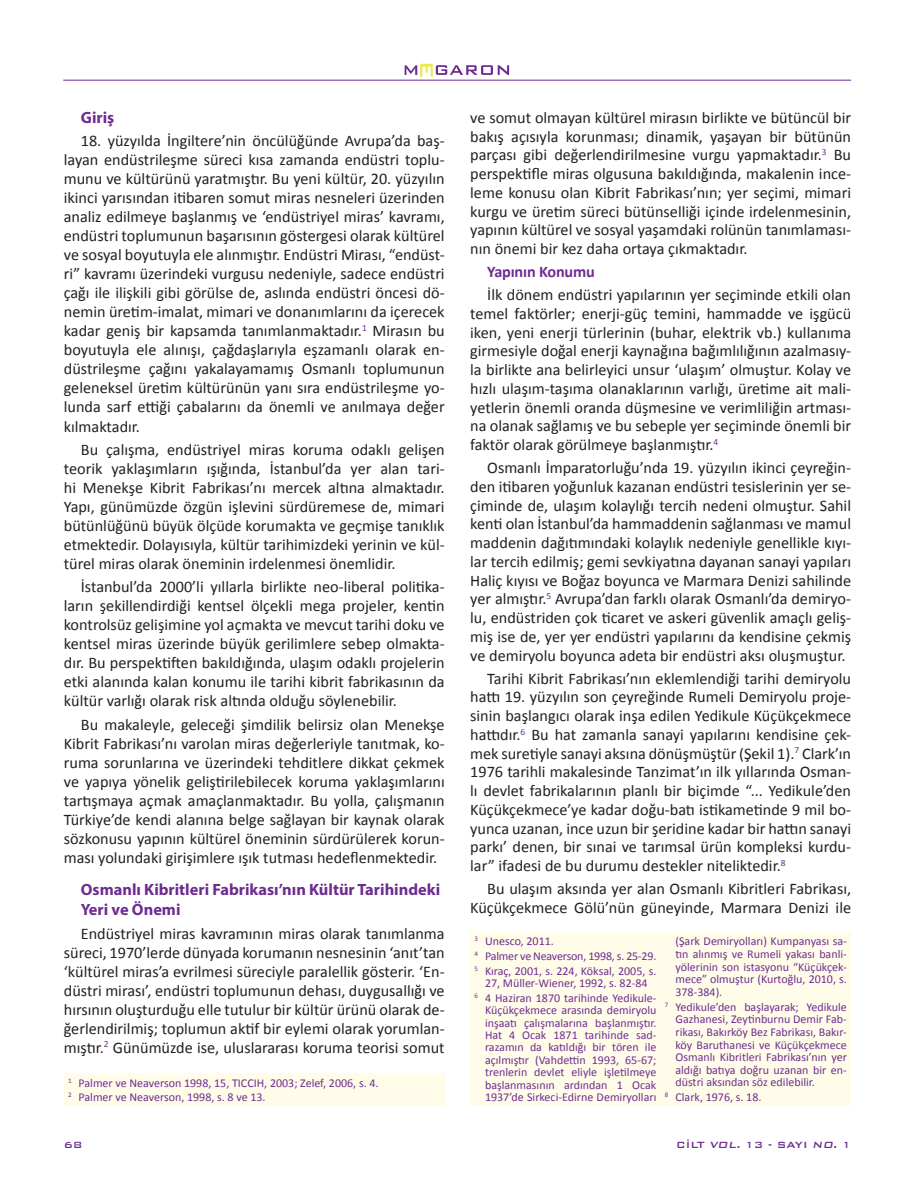
<style>
.page{position:relative;width:915px;height:1191px;background:#fff}
.page>*{position:absolute;margin:0;border:0;box-sizing:border-box;transform-origin:0 0}
._01__Megaron_Yazi_Ba{font:700 16.35px/20px "Myriad Pro";color:#6e2c91}
._02__Megaron_Yazi_Me{font:16.2px/19px "Calibri";color:#231f20;text-align:justify}
._02__Megaron_Yazi_Me-2{font:700 16.2px "Calibri";letter-spacing:-.01em;color:#6e2c91}
._02__Megaron_Yazi_Me-3{font:12px/12.6px "Calibri";color:#6e2c91;text-align:justify}
.t1{font:500 12px "Bank Gothic BT";color:#6e2c91}
.s1{font-style:italic}
</style>
<div class="page">
<svg style="left:404px;top:64px;width:105px;height:13px"></svg>
<hr style="left:63px;top:80px;width:787px;height:1px;background:#6e2c91">
<div style="left:64px;top:1073px;width:380px;height:32px;background:#fffde9"></div>
<div style="left:470px;top:932px;width:190px;height:173px;background:#fffde9"></div>
<div style="left:660px;top:932px;width:190px;height:173px;background:#fffde9"></div>
<p class="_01__Megaron_Yazi_Ba" style="left:81px;top:107px;width:35px">Giriş</p>
<p class="_02__Megaron_Yazi_Me" style="left:64px;top:130px;width:382px;text-indent:17px">18. yüzyılda İngiltere’nin öncülüğünde Avrupa’da baş&shy;layan endüstrileşme süreci kısa zamanda endüstri toplu&shy;munu ve kültürünü yaratmıştır. Bu yeni kültür, 20. yüzyılın ikinci yarısından itibaren somut miras nesneleri üzerinden analiz edilmeye başlanmış ve ‘endüstriyel miras’ kavramı, endüstri toplumunun başarısının göstergesi olarak kültürel ve sosyal boyutuyla ele alınmıştır. Endüstri Mirası, “endüst&shy;ri” kavramı üzerindeki vurgusu nedeniyle, sadece endüstri çağı ile ilişkili gibi görülse de, aslında endüstri öncesi dö&shy;nemin üretim-imalat, mimari ve donanımlarını da içerecek kadar geniş bir kapsamda tanımlanmaktadır.<sup>1</sup> Mirasın bu boyutuyla ele alınışı, çağdaşlarıyla eşzamanlı olarak en&shy;düstrileşme çağını yakalayamamış Osmanlı toplumunun geleneksel üretim kültürünün yanı sıra endüstrileşme yo&shy;lunda sarf ettiği çabalarını da önemli ve anılmaya değer kılmaktadır.</p>
<p class="_02__Megaron_Yazi_Me" style="left:64px;top:439px;width:382px;text-indent:17px">Bu çalışma, endüstriyel miras koruma odaklı gelişen teorik yaklaşımların ışığında, İstanbul’da yer alan tari&shy;hi Menekşe Kibrit Fabrikası’nı mercek altına almaktadır.<br>Yapı, günümüzde özgün işlevini sürdüremese de, mimari bütünlüğünü büyük ölçüde korumakta ve geçmişe tanıklık etmektedir. Dolayısıyla, kültür tarihimizdeki yerinin ve kül&shy;türel miras olarak öneminin irdelenmesi önemlidir.</p>
<p class="_02__Megaron_Yazi_Me" style="left:64px;top:576px;width:382px;text-indent:17px">İstanbul’da 2000’li yıllarla birlikte neo-liberal politika&shy;ların şekillendirdiği kentsel ölçekli mega projeler, kentin kontrolsüz gelişimine yol açmakta ve mevcut tarihi doku ve kentsel miras üzerinde büyük gerilimlere sebep olmakta&shy;dır. Bu perspektiften bakıldığında, ulaşım odaklı projelerin etki alanında kalan konumu ile tarihi kibrit fabrikasının da kültür varlığı olarak risk altında olduğu söylenebilir.</p>
<p class="_02__Megaron_Yazi_Me" style="left:64px;top:714px;width:382px;text-indent:17px">Bu makaleyle, geleceği şimdilik belirsiz olan Menekşe Kibrit Fabrikası’nı varolan miras değerleriyle tanıtmak, ko&shy;ruma sorunlarına ve üzerindeki tehditlere dikkat çekmek ve yapıya yönelik geliştirilebilecek koruma yaklaşımlarını tartışmaya açmak amaçlanmaktadır. Bu yolla, çalışmanın Türkiye’de kendi alanına belge sağlayan bir kaynak olarak sözkonusu yapının kültürel öneminin sürdürülerek korun&shy;ması yolundaki girişimlere ışık tutması hedeflenmektedir.</p>
<p class="_01__Megaron_Yazi_Ba" style="left:81px;top:879px;width:361px">Osmanlı Kibritleri Fabrikası’nın Kültür Tarihindeki<br>Yeri ve Önemi</p>
<p class="_02__Megaron_Yazi_Me" style="left:64px;top:923px;width:382px;text-indent:17px">Endüstriyel miras kavramının miras olarak tanımlanma süreci, 1970’lerde dünyada korumanın nesnesinin ‘anıt’tan ‘kültürel miras’a evrilmesi süreciyle paralellik gösterir. ‘En&shy;düstri mirası’, endüstri toplumunun dehası, duygusallığı ve hırsının oluşturduğu elle tutulur bir kültür ürünü olarak de&shy;ğerlendirilmiş; toplumun aktif bir eylemi olarak yorumlan&shy;mıştır.<sup>2</sup> Günümüzde ise, uluslararası koruma teorisi somut</p>
<p class="_02__Megaron_Yazi_Me-3" style="left:68px;top:1075px;width:312px"><sup>1</sup> Palmer ve Neaverson 1998, 15, TICCIH, 2003; Zelef, 2006, s. 4.</p>
<p class="_02__Megaron_Yazi_Me-3" style="left:68px;top:1090px;width:199px"><sup>2</sup> Palmer ve Neaverson, 1998, s. 8 ve 13.</p>
<p class="_02__Megaron_Yazi_Me" style="left:470px;top:107px;width:382px">ve somut olmayan kültürel mirasın birlikte ve bütüncül bir bakış açısıyla korunması; dinamik, yaşayan bir bütünün parçası gibi değerlendirilmesine vurgu yapmaktadır.<sup>3</sup> Bu perspektifle miras olgusuna bakıldığında, makalenin ince&shy;leme konusu olan Kibrit Fabrikası’nın; yer seçimi, mimari kurgu ve üretim süreci bütünselliği içinde irdelenmesinin, yapının kültürel ve sosyal yaşamdaki rolünün tanımlaması&shy;nın önemi bir kez daha ortaya çıkmaktadır.</p>
<p class="_02__Megaron_Yazi_Me-2" style="left:487px;top:261px;width:109px">Yapının Konumu</p>
<p class="_02__Megaron_Yazi_Me" style="left:470px;top:284px;width:382px;text-indent:17px">İlk dönem endüstri yapılarının yer seçiminde etkili olan temel faktörler; enerji-güç temini, hammadde ve işgücü iken, yeni enerji türlerinin (buhar, elektrik vb.) kullanıma girmesiyle doğal enerji kaynağına bağımlılığının azalmasıy&shy;la birlikte ana belirleyici unsur ‘ulaşım’ olmuştur. Kolay ve hızlı ulaşım-taşıma olanaklarının varlığı, üretime ait mali&shy;yetlerin önemli oranda düşmesine ve verimliliğin artması&shy;na olanak sağlamış ve bu sebeple yer seçiminde önemli bir faktör olarak görülmeye başlanmıştır.<sup>4</sup></p>
<p class="_02__Megaron_Yazi_Me" style="left:470px;top:457px;width:382px;text-indent:17px">Osmanlı İmparatorluğu’nda 19. yüzyılın ikinci çeyreğin&shy;den itibaren yoğunluk kazanan endüstri tesislerinin yer se&shy;çiminde de, ulaşım kolaylığı tercih nedeni olmuştur. Sahil kenti olan İstanbul’da hammaddenin sağlanması ve mamul maddenin dağıtımındaki kolaylık nedeniyle genellikle kıyı&shy;lar tercih edilmiş; gemi sevkiyatına dayanan sanayi yapıları Haliç kıyısı ve Boğaz boyunca ve Marmara Denizi sahilinde yer almıştır.<sup>5</sup> Avrupa’dan farklı olarak Osmanlı’da demiryo&shy;lu, endüstriden çok ticaret ve askeri güvenlik amaçlı geliş&shy;miş ise de, yer yer endüstri yapılarını da kendisine çekmiş ve demiryolu boyunca adeta bir endüstri aksı oluşmuştur.</p>
<p class="_02__Megaron_Yazi_Me" style="left:470px;top:668px;width:382px;text-indent:17px">Tarihi Kibrit Fabrikası’nın eklemlendiği tarihi demiryolu hattı 19. yüzyılın son çeyreğinde Rumeli Demiryolu proje&shy;sinin başlangıcı olarak inşa edilen Yedikule Küçükçekmece hattıdır.<sup>6</sup> Bu hat zamanla sanayi yapılarını kendisine çek&shy;mek suretiyle sanayi aksına dönüşmüştür (Şekil 1).<sup>7</sup> Clark’ın 1976 tarihli makalesinde Tanzimat’ın ilk yıllarında Osman&shy;lı devlet fabrikalarının planlı bir biçimde “... Yedikule’den Küçükçekmece’ye kadar doğu-batı istikametinde 9 mil bo&shy;yunca uzanan, ince uzun bir şeridine kadar bir hattın sanayi parkı’ denen, bir sınai ve tarımsal ürün kompleksi kurdu&shy;lar” ifadesi de bu durumu destekler niteliktedir.<sup>8</sup></p>
<p class="_02__Megaron_Yazi_Me" style="left:470px;top:878px;width:382px;text-align:right">Bu ulaşım aksında yer alan Osmanlı Kibritleri Fabrikası,<br>Küçükçekmece Gölü’nün güneyinde, Marmara Denizi ile</p>
<p class="_02__Megaron_Yazi_Me-3" style="left:474px;top:934px;width:81px"><sup>3</sup> Unesco, 2011.</p>
<p class="_02__Megaron_Yazi_Me-3" style="left:474px;top:949px;width:183px"><sup>4</sup> Palmer ve Neaverson, 1998, s. 25-29.</p>
<p class="_02__Megaron_Yazi_Me-3" style="left:474px;top:963px;width:183px;text-align:center"><sup>5</sup> Kıraç, 2001, s. 224, Köksal, 2005, s.<br>27, Müller-Wiener, 1992, s. 82-84</p>
<p class="_02__Megaron_Yazi_Me-3" style="left:485px;top:990px;width:173px;text-indent:-10px"><sup>6</sup> 4 Haziran 1870 tarihinde Yedikule-Küçükçekmece arasında demiryolu inşaatı çalışmalarına başlanmıştır.<br>Hat 4 Ocak 1871 tarihinde sad&shy;razamın da katıldığı bir tören ile açılmıştır (Vahdettin 1993, 65-67; trenlerin devlet eliyle işletilmeye başlanmasının ardından 1 Ocak 1937’de Sirkeci-Edirne Demiryolları</p>
<p class="_02__Megaron_Yazi_Me-3" style="left:675px;top:934px;width:173px">(Şark Demiryolları) Kumpanyası sa&shy;tın alınmış ve Rumeli yakası banli&shy;yölerinin son istasyonu “Küçükçek&shy;mece” olmuştur (Kurtoğlu, 2010, s.<br>378-384).</p>
<p class="_02__Megaron_Yazi_Me-3" style="left:675px;top:999px;width:173px;text-indent:-10px"><sup>7</sup> Yedikule’den başlayarak; Yedikule Gazhanesi, Zeytinburnu Demir Fab&shy;rikası, Bakırköy Bez Fabrikası, Bakır&shy;köy Baruthanesi ve Küçükçekmece Osmanlı Kibritleri Fabrikası’nın yer aldığı batıya doğru uzanan bir en&shy;düstri aksından söz edilebilir.</p>
<p class="_02__Megaron_Yazi_Me-3" style="left:664px;top:1090px;width:98px"><sup>8</sup> Clark, 1976, s. 18.</p>
<p class="t1" style="left:64px;top:1138px;width:20px">68</p>
<p class="t1" style="left:676px;top:1138px;width:176px">CİLT <span class="s1">VOL.</span> 13 - SAYI <span class="s1">NO.</span> 1</p>
</div>
